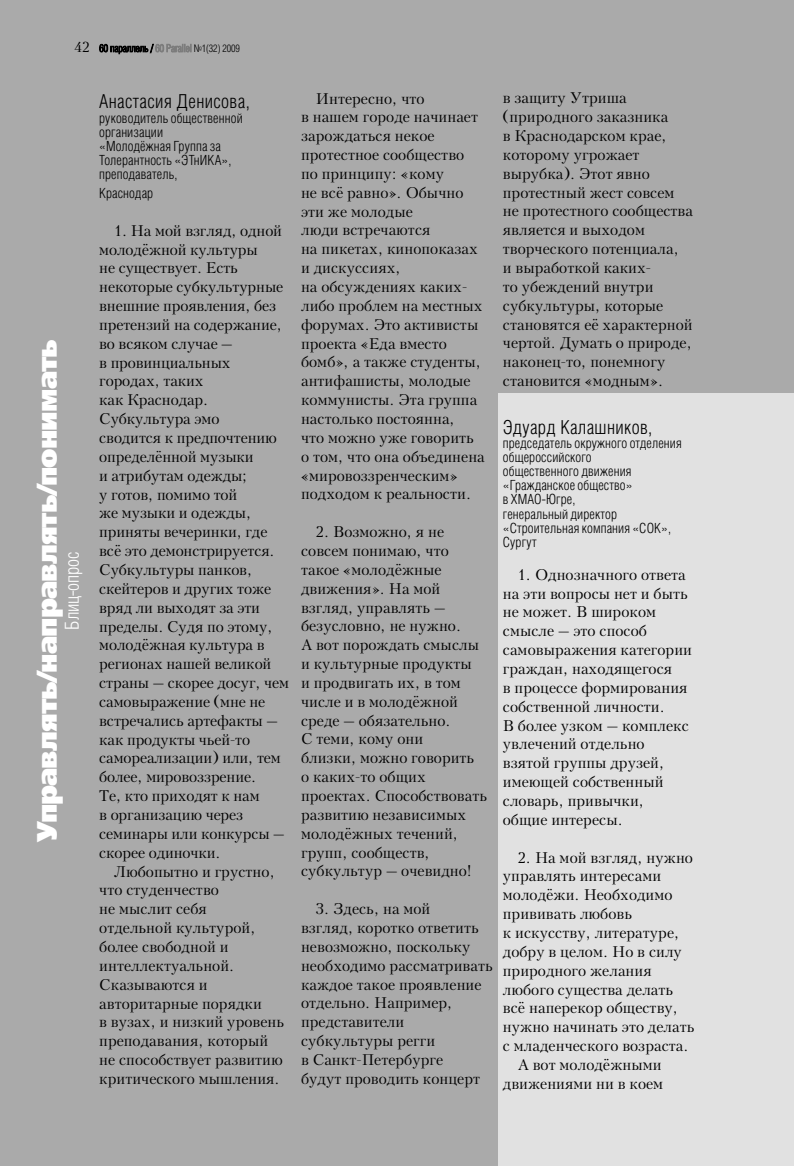
<style>
.page{position:relative;width:794px;height:1166px;background:#aaa}
.page>*{position:absolute;margin:0;border:0;box-sizing:border-box;transform-origin:0 0}
.t1{font:28px "Free Set Black C";letter-spacing:-.035em;color:#fff}
.t2{font:300 19.25px "Helios Cond";letter-spacing:.02em;color:#000}
.t3{font:300 19.25px "Helios Cond";letter-spacing:-.01em;color:#fff}
.t4{font:14.88px/18.9px "Kudrashov C";color:#000}
.t5{font:300 14px/14.2px "Helios Cond";letter-spacing:.01em;color:#000}
</style>
<div class="page">
<div style="left:498px;top:394px;width:296px;height:772px;background:#e1e1e1"></div>
<svg style="left:99px;top:44px;width:92px;height:10px"></svg>
<h1 class="t1" style="left:29px;top:842px;width:504px;rotate:-90deg">Управлять/направлять/понимать</h1>
<p class="t3" style="left:62px;top:630px;width:79px;rotate:-90deg">Блиц-опрос</p>
<p class="t2" style="left:99px;top:91px;width:152px">Анастасия Денисова,</p>
<p class="t5" style="left:99px;top:110px;width:145px">руководитель общественной организации<br>«Молодёжная Группа за<br>Толерантность «ЭТнИКА», преподаватель,</p>
<p class="t5" style="left:99px;top:186px;width:55px">Краснодар</p>
<p class="t4" style="left:99px;top:221px;width:191px;text-indent:15px">1. На мой взгляд, одной молодёжной культуры<br>не существует. Есть некоторые субкультурные внешние проявления, без претензий на содержание, во всяком случае –<br>в провинциальных городах, таких<br>как Краснодар.<br>Субкультура эмо<br>сводится к предпочтению определённой музыки<br>и атрибутам одежды;<br>у готов, помимо той<br>же музыки и одежды, приняты вечеринки, где всё это демонстрируется.<br>Субкультуры панков, скейтеров и других тоже вряд ли выходят за эти пределы. Судя по этому, молодёжная культура в регионах нашей великой страны – скорее досуг, чем самовыражение (мне не встречались артефакты – как продукты чьей-то самореализации) или, тем более, мировоззрение.<br>Те, кто приходят к нам<br>в организацию через семинары или конкурсы – скорее одиночки.</p>
<p class="t4" style="left:99px;top:862px;width:186px;text-indent:15px">Любопытно и грустно, что студенчество<br>не мыслит себя<br>отдельной культурой, более свободной и интеллектуальной.<br>Сказываются и авторитарные порядки<br>в вузах, и низкий уровень преподавания, который не способствует развитию критического мышления.</p>
<p class="t4" style="left:301px;top:89px;width:185px;text-indent:15px">Интересно, что<br>в нашем городе начинает зарождаться некое протестное сообщество по принципу: «кому<br>не всё равно». Обычно эти же молодые<br>люди встречаются<br>на пикетах, кинопоказах и дискуссиях,<br>на обсуждениях каких&shy;либо проблем на местных форумах. Это активисты проекта «Еда вместо бомб», а также студенты, антифашисты, молодые коммунисты. Эта группа настолько постоянна,<br>что можно уже говорить о том, что она объединена «мировоззренческим» подходом к реальности.</p>
<p class="t4" style="left:301px;top:523px;width:187px;text-indent:15px">2. Возможно, я не совсем понимаю, что такое «молодёжные движения». На мой взгляд, управлять – безусловно, не нужно.<br>А вот порождать смыслы и культурные продукты<br>и продвигать их, в том числе и в молодёжной среде – обязательно.<br>С теми, кому они<br>близки, можно говорить<br>о каких-то общих проектах. Способствовать развитию независимых молодёжных течений, групп, сообществ, субкультур – очевидно!</p>
<p class="t4" style="left:301px;top:900px;width:193px;text-indent:15px">3. Здесь, на мой<br>взгляд, коротко ответить невозможно, поскольку необходимо рассматривать каждое такое проявление отдельно. Например, представители субкультуры регги<br>в Санкт-Петербурге<br>будут проводить концерт</p>
<p class="t4" style="left:503px;top:89px;width:192px">в защиту Утриша (природного заказника<br>в Краснодарском крае, которому угрожает вырубка). Этот явно протестный жест совсем не протестного сообщества является и выходом творческого потенциала,<br>и выработкой каких-<br>то убеждений внутри субкультуры, которые становятся её характерной чертой. Думать о природе, наконец-то, понемногу становится «модным».</p>
<p class="t2" style="left:503px;top:416px;width:151px">Эдуард Калашников,</p>
<p class="t5" style="left:503px;top:436px;width:180px">председатель окружного отделения общероссийского<br>общественного движения «Гражданское общество»<br>в ХМАО-Югре,<br>генеральный директор «Строительная компания «СОК»,<br>Сургут</p>
<p class="t4" style="left:503px;top:565px;width:191px;text-indent:15px">1. Однозначного ответа на эти вопросы нет и быть не может. В широком смысле – это способ самовыражения категории граждан, находящегося<br>в процессе формирования собственной личности.<br>В более узком – комплекс увлечений отдельно взятой группы друзей, имеющей собственный словарь, привычки, общие интересы.</p>
<p class="t4" style="left:518px;top:848px;width:177px">2. На мой взгляд, нужно</p>
<p class="t4" style="left:503px;top:867px;width:160px">управлять интересами</p>
<p class="t4" style="left:503px;top:886px;width:171px">молодёжи. Необходимо</p>
<p class="t4" style="left:503px;top:904px;width:131px">прививать любовь</p>
<p class="t4" style="left:503px;top:923px;width:178px">к искусству, литературе,</p>
<p class="t4" style="left:503px;top:942px;width:181px">добру в целом. Но в силу</p>
<p class="t4" style="left:503px;top:961px;width:150px">природного желания</p>
<p class="t4" style="left:503px;top:980px;width:172px">любого существа делать</p>
<p class="t4" style="left:503px;top:999px;width:177px">всё наперекор обществу,</p>
<p class="t4" style="left:503px;top:1018px;width:193px">нужно начинать это делать</p>
<p class="t4" style="left:503px;top:1036px;width:187px">с младенческого возраста.</p>
<p class="t4" style="left:518px;top:1055px;width:145px">А вот молодёжными</p>
<p class="t4" style="left:503px;top:1074px;width:162px">движениями ни в коем</p>
</div>
